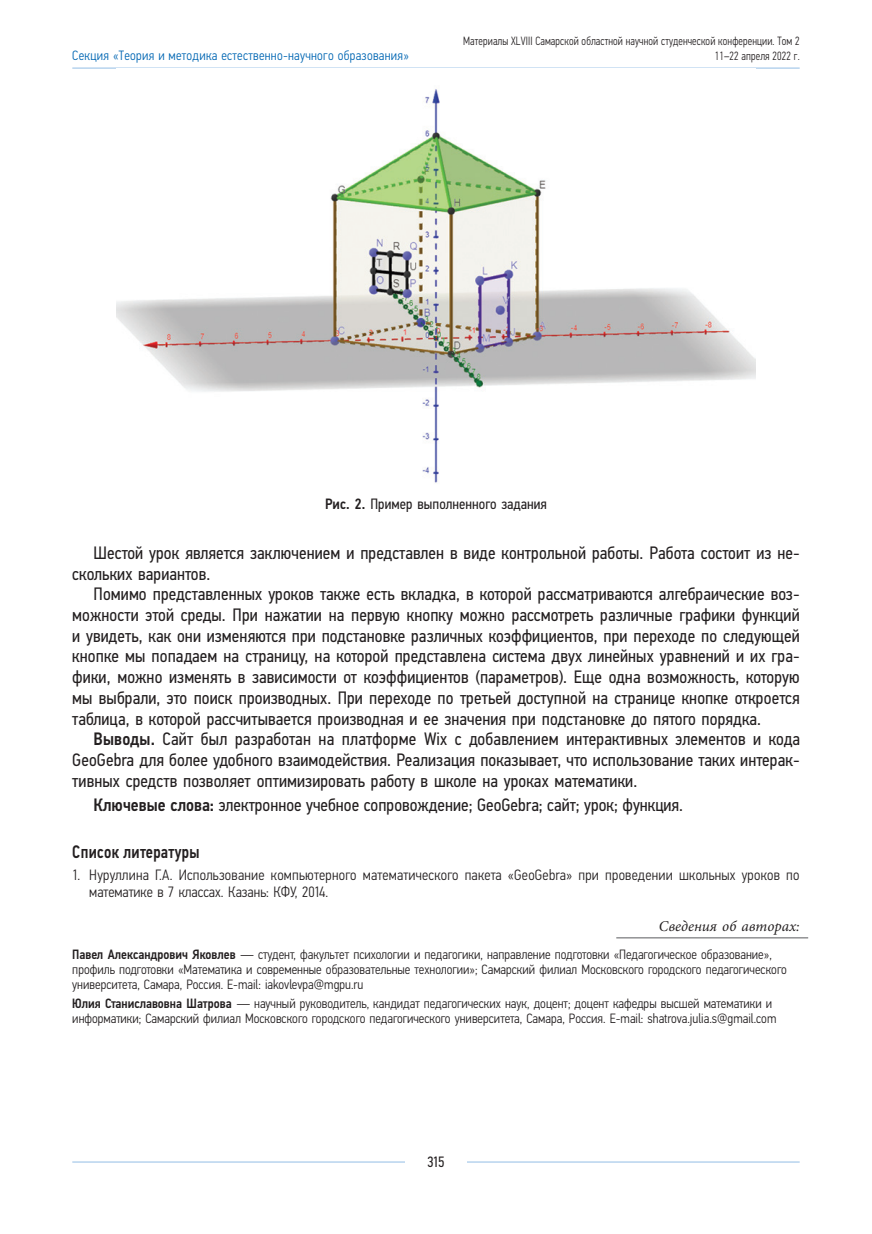
<style>
.page{position:relative;width:872px;height:1234px;background:#fff}
.page>*{position:absolute;margin:0;border:0;box-sizing:border-box;transform-origin:0 0}
.t1{font:500 18.15px "Eco Vector Cond";letter-spacing:.02em;color:#231f20;scale:.91 1}
.t2{font:18px/20.7px "Eco Vector Cond";letter-spacing:.005em;color:#231f20;text-align:justify}
.t3{font:300 15px/17.2px "Eco Vector Cond";letter-spacing:.015em;color:#231f20}
.t4{font:15px "Eco Vector Cond";letter-spacing:.005em;color:#231f20}
.t5{font:italic 15px "Minion Pro";color:#231f20}
.t6{font:300 13.5px/15px "Eco Vector Cond";color:#231f20}
.t7{font:300 13.5px "Eco Vector Cond";letter-spacing:.02em;color:#0166b3}
.t8{font:300 12px "Eco Vector Cond";letter-spacing:.01em;color:#231f20;scale:.9 1}
.s1{font-weight:500}
</style>
<div class="page">
<hr style="left:72px;top:1161px;width:727px;height:1px;background:#93bde5">
<div style="left:405px;top:1155px;width:62px;height:21px;background:#fff"></div>
<hr style="left:72px;top:68px;width:727px;height:1px;background:#93bde5">
<hr style="left:616px;top:937px;width:192px;height:1px;background:#6c6d70">
<img style="left:117px;top:68px;width:638px;height:415px">
<p class="t8" style="left:463px;top:34px;width:375px">Материалы XLVIII Самарской областной научной студенческой конференции. Том 2</p>
<p class="t7" style="left:72px;top:48px;width:338px">Секция «Теория и методика естественно-научного образования»</p>
<p class="t8" style="left:715px;top:49px;width:96px">11–22 апреля 2022 г.</p>
<p class="t4" style="left:325px;top:495px;width:223px"><span class="s1">Рис. 2.</span> Пример выполненного задания</p>
<p class="t2" style="left:72px;top:542px;width:729px;text-indent:21px">Шестой урок является заключением и представлен в виде контрольной работы. Работа состоит из не&shy;скольких вариантов.</p>
<p class="t2" style="left:72px;top:583px;width:729px;text-indent:21px">Помимо представленных уроков также есть вкладка, в которой рассматриваются алгебраические воз&shy;можности этой среды. При нажатии на первую кнопку можно рассмотреть различные графики функций и увидеть, как они изменяются при подстановке различных коэффициентов, при переходе по следующей кнопке мы попадаем на страницу, на которой представлена система двух линейных уравнений и их гра&shy;фики, можно изменять в зависимости от коэффициентов (параметров). Еще одна возможность, которую мы выбрали, это поиск производных. При переходе по третьей доступной на странице кнопке откроется таблица, в которой рассчитывается производная и ее значения при подстановке до пятого порядка.</p>
<p class="t2" style="left:72px;top:728px;width:729px;text-indent:21px"><span class="s1">Выводы.</span> Сайт был разработан на платформе Wix с добавлением интерактивных элементов и кода GeoGebra для более удобного взаимодействия. Реализация показывает, что использование таких интерак&shy;тивных средств позволяет оптимизировать работу в школе на уроках математики.</p>
<p class="t2" style="left:94px;top:793px;width:591px"><span class="s1">Ключевые слова:</span> электронное учебное сопровождение; GeoGebra; сайт; урок; функция.</p>
<p class="t1" style="left:72px;top:840px;width:141px">Список литературы</p>
<p class="t3" style="left:89px;top:866px;width:711px;text-indent:-17px">1. Нуруллина Г.А. Использование компьютерного математического пакета «GeoGebra» при проведении школьных уроков по математике в 7 классах. Казань: КФУ, 2014.</p>
<p class="t5" style="left:659px;top:915px;width:142px">Сведения об авторах:</p>
<p class="t6" style="left:72px;top:946px;width:716px"><span class="s1">Павел Александрович Яковлев</span> — студент, факультет психологии и педагогики, направление подготовки «Педагогическое образование», профиль подготовки «Математика и современные образовательные технологии»; Самарский филиал Московского городского педагогического университета, Самара, Россия. E-mail: iakovlevpa@mgpu.ru</p>
<p class="t6" style="left:72px;top:995px;width:705px"><span class="s1">Юлия Станиславовна Шатрова</span> — научный руководитель, кандидат педагогических наук, доцент; доцент кафедры высшей математики и информатики; Самарский филиал Московского городского педагогического университета, Самара, Россия. E-mail: shatrova.julia.s@gmail.com</p>
<p class="t4" style="left:427px;top:1152px;width:19px">315</p>
</div>
